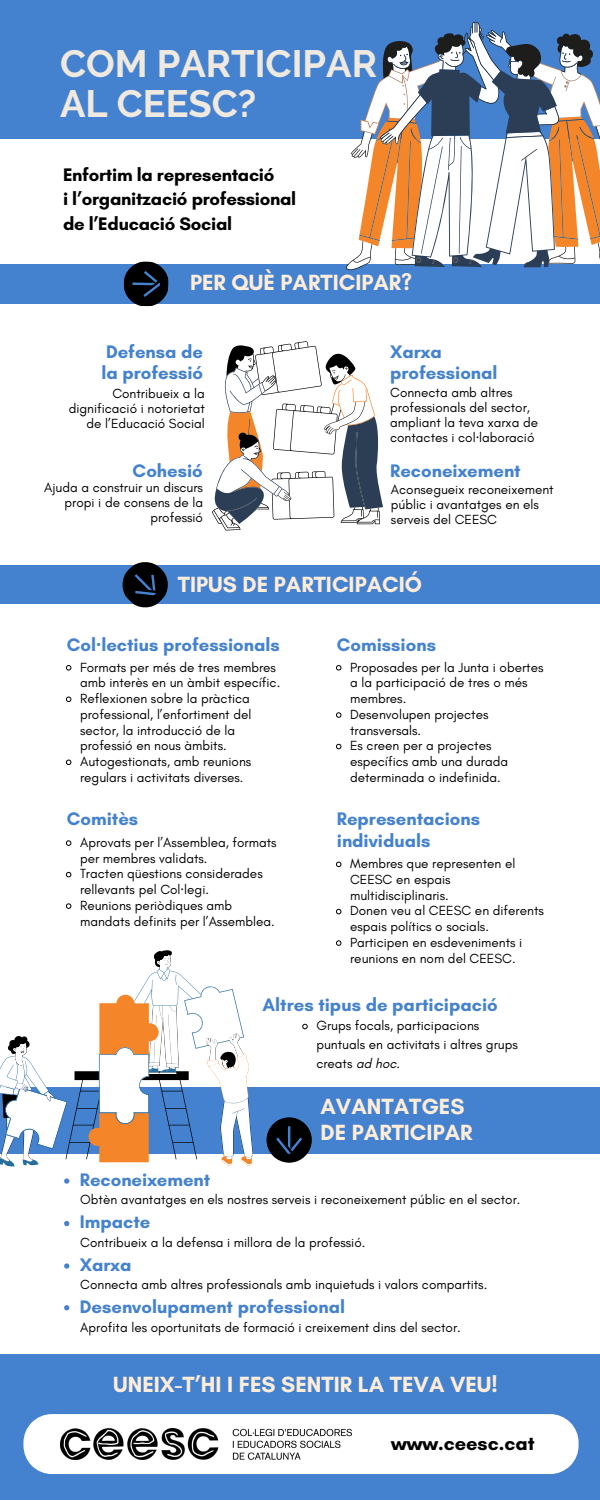
<style>
.page{position:relative;width:600px;height:1500px;background:#fff}
.page>*{position:absolute;margin:0;border:0;box-sizing:border-box;transform-origin:0 0}
.t1{font:700 38px/39.8px "Raleway";color:#f0e9e0}
.t2{font:700 22.4px/26.2px "Glacial Indifference";color:#ffedd9}
.t3{font:700 20px "Glacial Indifference";color:#000}
.t4{font:700 18.5px/20.2px "Glacial Indifference";color:#4482d0}
.t5{font:700 18.5px/24.8px "Glacial Indifference";letter-spacing:-.015em;color:#000}
.t6{font:13.5px/15.8px "Glacial Indifference";color:#000}
.s1{font-family:"Noto Sans"}
.s2{font-style:italic}
</style>
<div class="page">
<div style="left:0;top:264px;width:600px;height:40px;background:#4482d0"></div>
<div style="left:0;top:565px;width:600px;height:39px;background:#4482d0"></div>
<div style="left:0;top:0;width:600px;height:139px;background:#4482d0"></div>
<svg style="left:346px;top:22px;width:254px;height:249px"></svg>
<div style="left:0;top:1087px;width:600px;height:67px;background:#4482d0"></div>
<svg style="left:212px;top:341px;width:171px;height:189px"></svg>
<svg style="left:153px;top:955px;width:100px;height:210px"></svg>
<svg style="left:0;top:968px;width:244px;height:199px"></svg>
<svg style="left:64px;top:1178px;width:5px;height:6px"></svg>
<svg style="left:64px;top:1305px;width:5px;height:5px"></svg>
<div style="left:0;top:1355px;width:600px;height:145px;background:#4482d0"></div>
<div style="left:23px;top:1414px;width:556px;height:60px;background:#fff"></div>
<img style="left:60px;top:1429px;width:291px;height:31px">
<svg style="left:122px;top:562px;width:46px;height:46px"></svg>
<svg style="left:302px;top:1023px;width:6px;height:7px"></svg>
<svg style="left:64px;top:1221px;width:5px;height:5px"></svg>
<svg style="left:64px;top:1263px;width:5px;height:6px"></svg>
<svg style="left:123px;top:261px;width:46px;height:46px"></svg>
<svg style="left:65px;top:665px;width:7px;height:6px"></svg>
<svg style="left:65px;top:696px;width:7px;height:6px"></svg>
<svg style="left:65px;top:759px;width:7px;height:6px"></svg>
<svg style="left:65px;top:840px;width:7px;height:6px"></svg>
<svg style="left:65px;top:871px;width:7px;height:7px"></svg>
<svg style="left:65px;top:903px;width:7px;height:6px"></svg>
<svg style="left:267px;top:1117px;width:45px;height:45px"></svg>
<svg style="left:336px;top:665px;width:6px;height:6px"></svg>
<svg style="left:336px;top:712px;width:6px;height:6px"></svg>
<svg style="left:336px;top:743px;width:6px;height:7px"></svg>
<svg style="left:336px;top:861px;width:6px;height:7px"></svg>
<svg style="left:336px;top:908px;width:6px;height:7px"></svg>
<svg style="left:336px;top:940px;width:6px;height:6px"></svg>
<p class="t1" style="left:60px;top:44px;width:319px">COM PARTICIPAR<br>AL CEESC?</p>
<h3 class="t5" style="left:63px;top:162px;width:235px">Enfortim la representació<br>i l’organització professional de l’Educació Social</h3>
<h1 class="t2" style="left:190px;top:269px;width:224px">PER QUÈ PARTICIPAR?</h1>
<h3 class="t4" style="left:101px;top:342px;width:103px">Defensa de la professió</h3>
<h3 class="t4" style="left:390px;top:342px;width:109px">Xarxa professional</h3>
<h3 class="t6" style="left:69px;top:386px;width:138px;line-height:15px;text-align:right">Contribueix a la dignificació i notorietat de l’Educació Social</h3>
<p class="t6" style="left:390px;top:384px;width:149px;line-height:15px">Connecta amb altres professionals del sector, ampliant la teva xarxa de contactes i col<span class="s1">·</span>laboració</p>
<p class="t4" style="left:133px;top:460px;width:72px">Cohesió</p>
<p class="t4" style="left:390px;top:460px;width:132px">Reconeixement</p>
<p class="t6" style="left:44px;top:480px;width:160px;line-height:15px;text-align:right">Ajuda a construir un discurs propi i de consens de la professió</p>
<p class="t6" style="left:391px;top:481px;width:164px;line-height:15px">Aconsegueix reconeixement públic i avantatges en els serveis del CEESC</p>
<h3 class="t2" style="left:178px;top:571px;width:246px">TIPUS DE PARTICIPACIÓ</h3>
<p class="t4" style="left:67px;top:634px;width:215px">Col<span class="s1">·</span>lectius professionals</p>
<p class="t6" style="left:80px;top:659px;width:202px">Formats per més de tres membres amb interès en un àmbit específic.</p>
<p class="t6" style="left:80px;top:690px;width:173px">Reflexionen sobre la pràctica professional, l’enfortiment del sector, la introducció de la professió en nous àmbits.</p>
<p class="t6" style="left:80px;top:753px;width:173px">Autogestionats, amb reunions regulars i activitats diverses.</p>
<p class="t4" style="left:67px;top:809px;width:73px">Comitès</p>
<p class="t6" style="left:80px;top:834px;width:198px">Aprovats per l’Assemblea, formats per membres validats.</p>
<p class="t6" style="left:80px;top:866px;width:184px">Tracten qüestions considerades rellevants pel Col<span class="s1">·</span>legi.</p>
<h3 class="t6" style="left:80px;top:897px;width:196px">Reunions periòdiques amb mandats definits per l’Assemblea.</h3>
<p class="t4" style="left:337px;top:634px;width:101px">Comissions</p>
<h2 class="t6" style="left:350px;top:659px;width:195px">Proposades per la Junta i obertes a la participació de tres o més membres.</h2>
<p class="t6" style="left:350px;top:706px;width:140px">Desenvolupen projectes transversals.</p>
<p class="t6" style="left:350px;top:738px;width:160px">Es creen per a projectes específics amb una durada determinada o indefinida.</p>
<p class="t4" style="left:337px;top:808px;width:145px;line-height:21.8px">Representacions individuals</p>
<p class="t6" style="left:350px;top:855px;width:167px">Membres que representen el<br>CEESC en espais multidisciplinaris.</p>
<p class="t6" style="left:350px;top:903px;width:195px">Donen veu al CEESC en diferents espais polítics o socials.</p>
<p class="t6" style="left:350px;top:934px;width:174px">Participen en esdeveniments i reunions en nom del CEESC.</p>
<p class="t4" style="left:263px;top:994px;width:237px">Altres tipus de participació</p>
<h2 class="t6" style="left:316px;top:1016px;width:203px;line-height:18.8px">Grups focals, participacions puntuals en activitats i altres grups creats <span class="s2">ad hoc</span>.</h2>
<h3 class="t4" style="left:80px;top:1169px;width:132px">Reconeixement</h3>
<p class="t2" style="left:321px;top:1093px;width:153px">AVANTATGES<br>DE PARTICIPAR</p>
<p class="t6" style="left:80px;top:1192px;width:442px">Obtèn avantatges en els nostres serveis i reconeixement públic en el sector.</p>
<p class="t4" style="left:80px;top:1212px;width:72px">Impacte</p>
<p class="t4" style="left:80px;top:1254px;width:53px">Xarxa</p>
<p class="t6" style="left:80px;top:1234px;width:287px">Contribueix a la defensa i millora de la professió.</p>
<p class="t6" style="left:80px;top:1276px;width:409px">Connecta amb altres professionals amb inquietuds i valors compartits.</p>
<p class="t4" style="left:80px;top:1296px;width:267px">Desenvolupament professional</p>
<h2 class="t6" style="left:80px;top:1319px;width:382px">Aprofita les oportunitats de formació i creixement dins del sector.</h2>
<h3 class="t2" style="left:113px;top:1371px;width:386px">UNEIX-T’HI I FES SENTIR LA TEVA VEU!</h3>
<h3 class="t3" style="left:391px;top:1431px;width:145px">www.ceesc.cat</h3>
</div>
